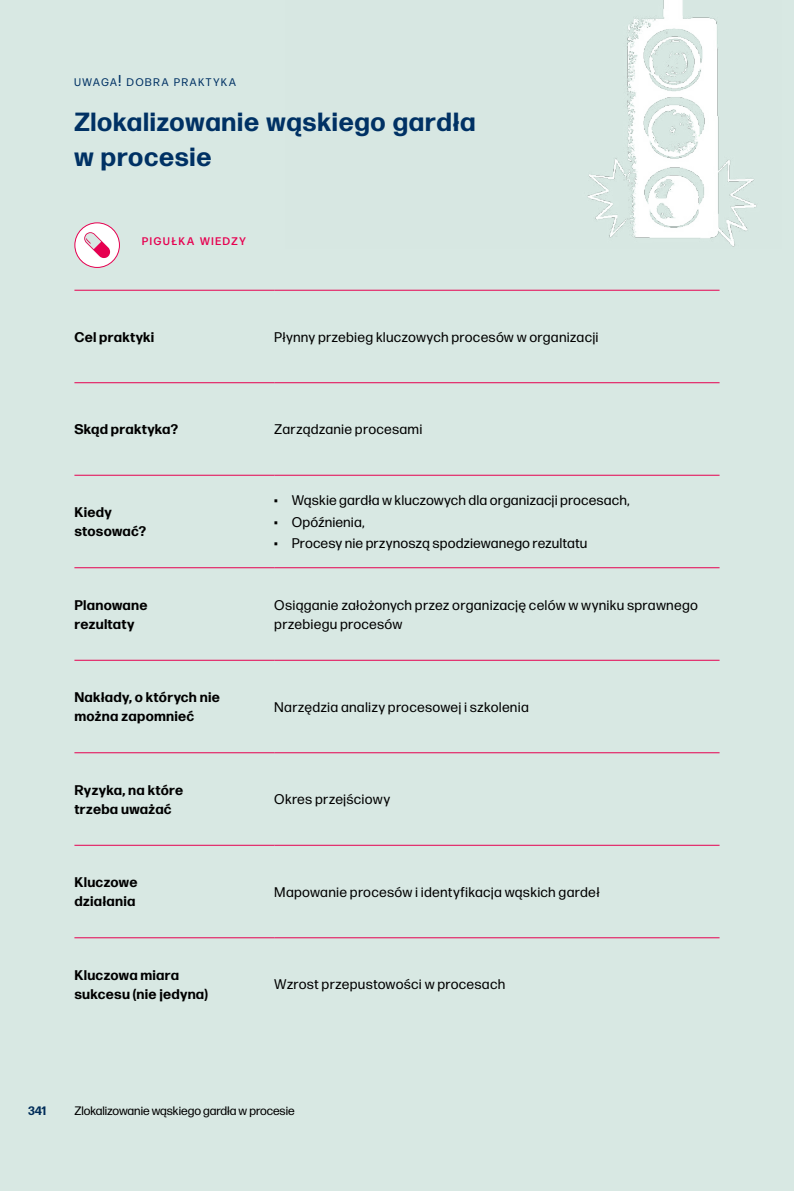
<style>
.page{position:relative;width:794px;height:1191px;background:#d8e8e3}
.page>*{position:absolute;margin:0;border:0;box-sizing:border-box;transform-origin:0 0}
.t1{font:700 26.25px/35px "Forma DJR Display";letter-spacing:.05em;color:#003164}
.t2{font:14px/19.2px "Forma DJR Micro";letter-spacing:.015em;color:#000}
.t3{font:700 14px/19.2px "Forma DJR Micro";letter-spacing:.015em;color:#000}
.t4{font:12.25px "Forma DJR Text";color:#000}
.t5{font:700 12.25px "Forma DJR Text";color:#003164}
.t6{font:11.03px "Forma DJR Display";letter-spacing:.16em;color:#003164}
.t7{font:500 11.03px "Forma DJR Display";letter-spacing:.16em;color:#e60050}
.s1{font-size:15.75px}
</style>
<div class="page">
<img style="left:587px;top:0;width:170px;height:247px">
<hr style="left:74px;top:382px;width:200px;height:1px;background:#e60050">
<hr style="left:274px;top:382px;width:445px;height:1px;background:#e60050">
<hr style="left:74px;top:475px;width:200px;height:1px;background:#e60050">
<hr style="left:274px;top:475px;width:445px;height:1px;background:#e60050">
<hr style="left:74px;top:567px;width:200px;height:1px;background:#e60050">
<hr style="left:274px;top:567px;width:445px;height:1px;background:#e60050">
<hr style="left:74px;top:660px;width:200px;height:1px;background:#e60050">
<hr style="left:274px;top:660px;width:445px;height:1px;background:#e60050">
<hr style="left:74px;top:752px;width:200px;height:1px;background:#e60050">
<hr style="left:274px;top:752px;width:445px;height:1px;background:#e60050">
<hr style="left:74px;top:845px;width:200px;height:1px;background:#e60050">
<hr style="left:274px;top:845px;width:445px;height:1px;background:#e60050">
<hr style="left:74px;top:937px;width:200px;height:1px;background:#e60050">
<hr style="left:274px;top:937px;width:445px;height:1px;background:#e60050">
<hr style="left:74px;top:290px;width:200px;height:1px;background:#e60050">
<hr style="left:274px;top:290px;width:445px;height:1px;background:#e60050">
<div style="left:75px;top:223px;width:44px;height:44px;background:#fff;border-radius:50%"></div>
<div style="left:74px;top:222px;width:46px;height:46px;border:1px solid #e60050;border-radius:50%"></div>
<svg style="left:84px;top:232px;width:26px;height:26px"></svg>
<p class="t6" style="left:74px;top:76px;width:163px">UWAGA<span class="s1">!</span> DOBRA PRAKTYKA</p>
<h1 class="t1" style="left:74px;top:104px;width:402px">Zlokalizowanie wąskiego gardła w procesie</h1>
<p class="t7" style="left:142px;top:234px;width:105px">PIGUŁKA WIEDZY</p>
<p class="t3" style="left:74px;top:327px;width:81px">Cel praktyki</p>
<p class="t2" style="left:274px;top:327px;width:326px">Płynny przebieg kluczowych procesów w organizacji</p>
<p class="t3" style="left:74px;top:419px;width:105px">Skąd praktyka?</p>
<p class="t2" style="left:274px;top:419px;width:150px">Zarządzanie procesami</p>
<p class="t3" style="left:74px;top:502px;width:73px">Kiedy stosować?</p>
<p class="t2" style="left:274px;top:490px;width:357px">• Wąskie gardła w kluczowych dla organizacji procesach,</p>
<p class="t2" style="left:274px;top:512px;width:92px">• Opóźnienia,</p>
<p class="t2" style="left:274px;top:533px;width:314px">• Procesy nie przynoszą spodziewanego rezultatu</p>
<p class="t3" style="left:74px;top:595px;width:75px">Planowane rezultaty</p>
<p class="t2" style="left:274px;top:594px;width:425px">Osiąganie założonych przez organizację celów w wyniku sprawnego przebiegu procesów</p>
<p class="t3" style="left:74px;top:687px;width:147px">Nakłady, o których nie można zapomnieć</p>
<p class="t2" style="left:274px;top:697px;width:256px">Narzędzia analizy procesowej i szkolenia</p>
<p class="t3" style="left:74px;top:779px;width:110px">Ryzyka, na które trzeba uważać</p>
<p class="t2" style="left:274px;top:789px;width:117px">Okres przejściowy</p>
<p class="t3" style="left:74px;top:872px;width:65px">Kluczowe działania</p>
<p class="t2" style="left:274px;top:882px;width:327px">Mapowanie procesów i identyfikacja wąskich gardeł</p>
<p class="t3" style="left:74px;top:964px;width:135px">Kluczowa miara sukcesu (nie jedyna)</p>
<p class="t2" style="left:274px;top:974px;width:232px">Wzrost przepustowości w procesach</p>
<p class="t5" style="left:28px;top:1103px;width:20px">341</p>
<p class="t4" style="left:74px;top:1103px;width:222px">Zlokalizowanie wąskiego gardła w procesie</p>
</div>
